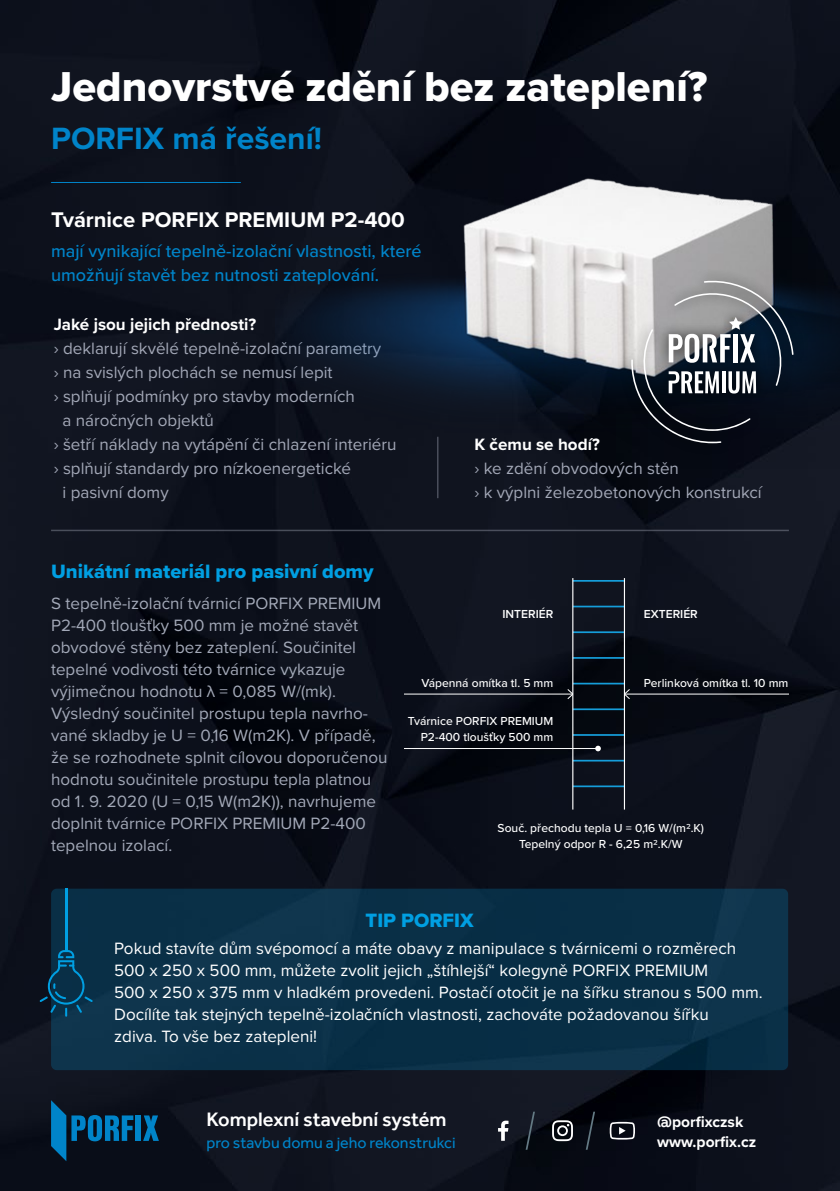
<style>
.page{position:relative;width:840px;height:1191px;background:#fff}
.page>*{position:absolute;margin:0;border:0;box-sizing:border-box;transform-origin:0 0}
.t1{font:43.4px "Proxima Nova Extrabld";color:#fff}
.t2{font:700 32px "Proxima Nova";color:#0084c9}
.t3{font:700 22px "Proxima Nova";color:#fff}
.t4{font:20px "Proxima Nova Extrabld";color:#009fe2}
.t5{font:500 20px "Effra";color:#fff}
.t6{font:500 18px/24px "Proxima Nova";color:#0084c9}
.t7{font:17px/22px "Proxima Nova";color:#a3a9b8}
.t8{font:17px/22px "Proxima Nova";color:#fff}
.t9{font:17px/24px "Proxima Nova";color:#a3a8b7}
.t10{font:700 17px "Proxima Nova";color:#fff}
.t11{font:16px "Effra";color:#0084c9}
.t12{font:700 15.6px/20.6px "Proxima Nova";color:#fff}
.t13{font:500 12px/16px "Proxima Nova";color:#fff;text-align:center}
.t14{font:600 12px "Proxima Nova";color:#fff}
.s1{font-family:"Effra";font-weight:500}
</style>
<div class="page">
<img style="left:0;top:0;width:839px;height:1191px">
<div style="left:51px;top:888px;width:736px;height:182px;background:#092f46;border-radius:6px"></div>
<hr style="left:624px;top:693px;width:163px;height:1px;background:#fff">
<hr style="left:404px;top:693px;width:168px;height:1px;background:#fff">
<hr style="left:404px;top:748px;width:193px;height:1px;background:#fff">
<svg style="left:595px;top:745px;width:5px;height:6px"></svg>
<hr style="left:572px;top:785px;width:52px;height:2px;background:#159dd9">
<hr style="left:572px;top:760px;width:52px;height:1px;background:#159dd9">
<hr style="left:572px;top:734px;width:52px;height:2px;background:#159dd9">
<hr style="left:572px;top:708px;width:52px;height:2px;background:#159dd9">
<hr style="left:572px;top:682px;width:52px;height:2px;background:#159dd9">
<hr style="left:572px;top:657px;width:52px;height:2px;background:#159dd9">
<hr style="left:572px;top:631px;width:52px;height:2px;background:#159dd9">
<hr style="left:572px;top:580px;width:52px;height:1px;background:#159dd9">
<hr style="left:572px;top:605px;width:52px;height:2px;background:#159dd9">
<hr style="left:572px;top:578px;width:1px;height:231px;background:#fff">
<hr style="left:623px;top:578px;width:1px;height:231px;background:#fff">
<svg style="left:623px;top:688px;width:7px;height:11px"></svg>
<svg style="left:566px;top:688px;width:7px;height:11px"></svg>
<svg style="left:51px;top:1100px;width:82px;height:61px;background:#063654"></svg>
<div style="left:136px;top:1115px;width:5px;height:25px;background:#0084c9"></div>
<svg style="left:143px;top:1115px;width:16px;height:25px"></svg>
<svg style="left:498px;top:1120px;width:10px;height:20px"></svg>
<svg style="left:551px;top:1120px;width:21px;height:21px"></svg>
<svg style="left:609px;top:1121px;width:25px;height:18px"></svg>
<svg style="left:585px;top:1111px;width:9px;height:38px"></svg>
<svg style="left:525px;top:1111px;width:9px;height:38px"></svg>
<hr style="left:437px;top:437px;width:1px;height:61px;background:#a3a8b7">
<hr style="left:51px;top:529px;width:737px;height:2px;background:#a3a8b7">
<img style="left:275px;top:0;width:564px;height:478px">
<div style="left:618px;top:268px;width:186px;height:187px;background:#000;opacity:.75"></div>
<svg style="left:631px;top:279px;width:162px;height:166px;background:#555a62"></svg>
<hr style="left:51px;top:182px;width:190px;height:1px;background:#0084c9">
<svg style="left:40px;top:950px;width:53px;height:66px"></svg>
<hr style="left:65px;top:888px;width:2px;height:63px;background:#009fe2">
<h1 class="t1" style="left:51px;top:55px;width:657px">Jednovrstvé zdění bez zateplení?</h1>
<h2 class="t2" style="left:51px;top:114px;width:272px">PORFIX má řešení!</h2>
<p class="t3" style="left:51px;top:203px;width:355px">Tvárnice PORFIX PREMIUM P2-400</p>
<p class="t6" style="left:51px;top:238px;width:372px">mají vynikající tepelně-izolační vlastnosti, které umožňují stavět bez nutnosti zateplování.</p>
<p class="t10" style="left:54px;top:312px;width:204px">Jaké jsou jejich přednosti?</p>
<p class="t9" style="left:54px;top:336px;width:329px">› deklarují skvělé tepelně-izolační parametry</p>
<p class="t9" style="left:54px;top:360px;width:280px">› na svislých plochách se nemusí lepit</p>
<p class="t9" style="left:54px;top:384px;width:302px">› splňují podmínky pro stavby moderních</p>
<p class="t9" style="left:62px;top:408px;width:153px">a náročných objektů</p>
<p class="t9" style="left:54px;top:432px;width:344px">› šetří náklady na vytápění či chlazení interiéru</p>
<p class="t9" style="left:54px;top:456px;width:299px">› splňují standardy pro nízkoenergetické</p>
<p class="t9" style="left:62px;top:480px;width:108px">i pasivní domy</p>
<p class="t4" style="left:51px;top:557px;width:324px">Unikátní materiál pro pasivní domy</p>
<p class="t10" style="left:474px;top:432px;width:127px">K čemu se hodí?</p>
<p class="t9" style="left:474px;top:456px;width:288px">› ke zdění obvodových stěn<br>› k výplni železobetonových konstrukcí</p>
<p class="t7" style="left:51px;top:591px;width:338px">S tepelně-izolační tvárnicí PORFIX PREMIUM P2-400 tloušťky 500 mm je možné stavět obvodové stěny bez zateplení. Součinitel tepelné vodivosti této tvárnice vykazuje výjimečnou hodnotu λ = 0,085 W/(mk).<br>Výsledný součinitel prostupu tepla navrho&shy;vané skladby je U = 0,16 W(m2K). V případě, že se rozhodnete splnit cílovou doporučenou hodnotu součinitele prostupu tepla platnou od 1. 9. 2020 (U = 0,15 W(m2K)), navrhujeme doplnit tvárnice PORFIX PREMIUM P2-400 tepelnou izolací.</p>
<p class="t14" style="left:502px;top:605px;width:52px">INTERIÉR</p>
<p class="t14" style="left:643px;top:605px;width:55px">EXTERIÉR</p>
<p class="t13" style="left:421px;top:674px;width:133px">Vápenná omítka tl. 5 mm</p>
<p class="t13" style="left:407px;top:713px;width:147px;line-height:15.4px;text-align:right">Tvárnice PORFIX PREMIUM<br>P2-400 tloušťky 500 mm</p>
<p class="t13" style="left:643px;top:674px;width:146px">Perlinková omítka tl. 10 mm</p>
<p class="t13" style="left:497px;top:819px;width:208px">Souč. přechodu tepla U = 0,16 W/(m2.K)<br>Tepelný odpor R - 6,25 m2.K/W</p>
<p class="t4" style="left:365px;top:905px;width:110px">TIP PORFIX</p>
<p class="t8" style="left:114px;top:936px;width:649px">Pokud stavíte dům svépomocí a máte obavy z manipulace s tvárnicemi o rozměrech 500 x 250 x 500 mm, můžete zvolit jejich „štíhlejší“ kolegyně PORFIX PREMIUM<br>500 x 250 x 375 mm v hladkém provedeni. Postačí otočit je na šířku stranou s 500 mm.<br>Docílíte tak stejných tepelně-izolačních vlastnosti, zachováte požadovanou šířku<br>zdiva. To vše bez zatepleni!</p>
<p class="t5" style="left:206px;top:1107px;width:241px">Komplexní stavební systém</p>
<p class="t11" style="left:206px;top:1133px;width:250px">pro stavbu domu a jeho rekonstrukci</p>
<p class="t12" style="left:657px;top:1110px;width:100px"><span class="s1">@</span>porfixczsk www.porfix.cz</p>
</div>
